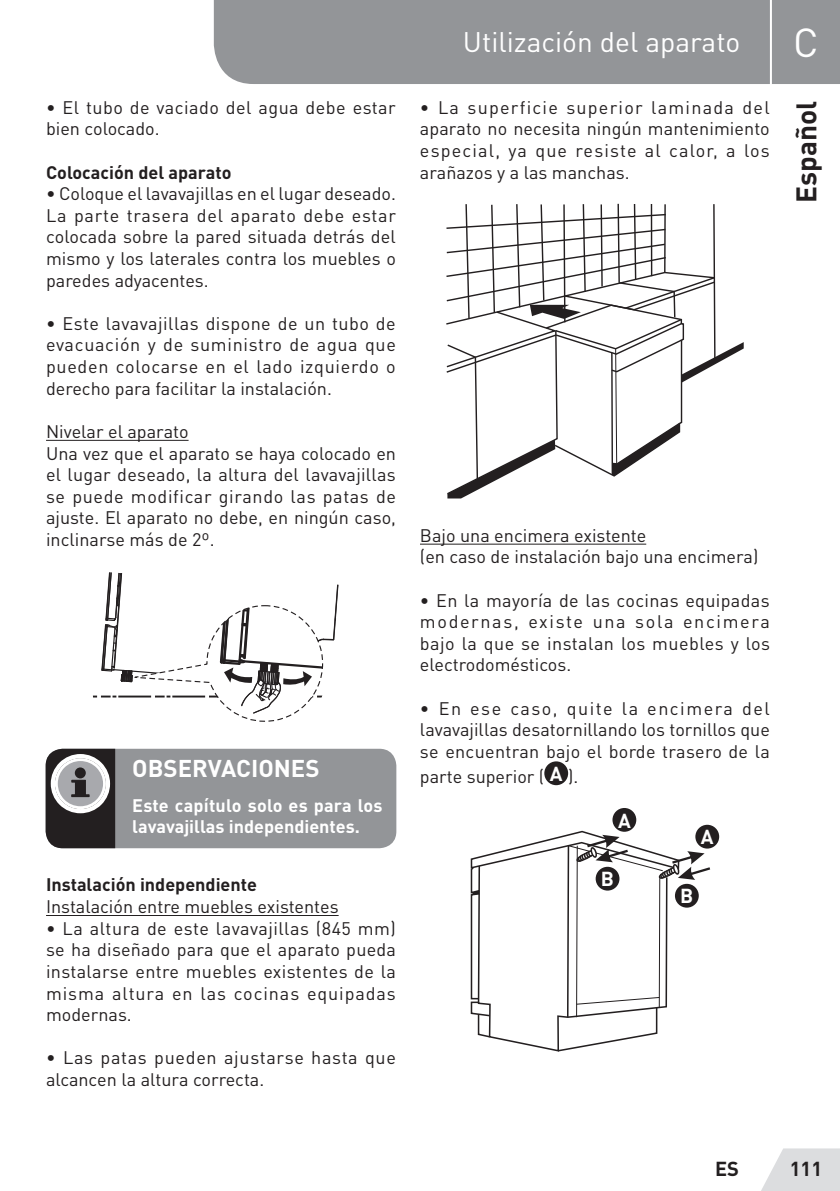
<style>
.page{position:relative;width:840px;height:1191px;background:#fff}
.page>*{position:absolute;margin:0;border:0;box-sizing:border-box;transform-origin:0 0}
.t1{font:40px "DIN Pro";color:#fff}
.t2{font:28px "DIN Pro";color:#fff}
.t3{font:700 28px "DIN Pro";color:#231f20}
.t4{font:700 24px "DIN Pro";color:#fff}
.t5{font:700 20px "DIN Pro";color:#231f20}
.t6{font:700 20px "DIN Pro";color:#fff}
.t7{font:18px/21.6px "DIN Pro";color:#231f20;text-align:justify}
.t8{font:18px/21.6px "DIN Pro";letter-spacing:.03em;color:#231f20}
.t9{font:700 18px/21.6px "DIN Pro";color:#fff}
.t10{font:18px/21.6px "DIN Pro";letter-spacing:.025em;color:#231f20}
.t11{font:700 18px "DIN Pro";color:#231f20}
.s1{font-weight:700;font-size:20px;color:#fff}
</style>
<div class="page">
<svg style="left:761px;top:1148px;width:78px;height:43px;background:#e1e2e3"></svg>
<div style="left:214px;top:0;width:625px;height:84px;background:#939598"></div>
<hr style="left:769px;top:0;width:2px;height:94px;background:#fff">
<hr style="left:46px;top:440px;width:142px;height:1px;background:#231f20">
<hr style="left:46px;top:915px;width:292px;height:1px;background:#231f20">
<svg style="left:93px;top:572px;width:246px;height:150px"></svg>
<div style="left:46px;top:748px;width:350px;height:100px;background:#939598;border-radius:17px"></div>
<svg style="left:46px;top:748px;width:69px;height:100px;background:#656364"></svg>
<div style="left:75px;top:767px;width:11px;height:11px;background:#231f20;border-radius:50%"></div>
<hr style="left:420px;top:543px;width:226px;height:1px;background:#231f20">
<svg style="left:446px;top:204px;width:297px;height:294px"></svg>
<div style="left:544px;top:761px;width:24px;height:24px;background:#231f20;border-radius:50%"></div>
<svg style="left:470px;top:830px;width:239px;height:221px"></svg>
<div style="left:612px;top:808px;width:24px;height:23px;background:#231f20;border-radius:50%"></div>
<div style="left:695px;top:824px;width:23px;height:24px;background:#231f20;border-radius:50%"></div>
<div style="left:595px;top:866px;width:24px;height:24px;background:#231f20;border-radius:50%"></div>
<div style="left:674px;top:884px;width:24px;height:23px;background:#231f20;border-radius:50%"></div>
<p class="t10" style="left:46px;top:96px;width:351px">• El tubo de vaciado del agua debe estar bien colocado.</p>
<p class="t11" style="left:46px;top:160px;width:187px">Colocación del aparato</p>
<p class="t7" style="left:46px;top:182px;width:351px">• Coloque el lavavajillas en el lugar deseado.<br>La parte trasera del aparato debe estar colocada sobre la pared situada detrás del mismo y los laterales contra los muebles o paredes adyacentes.</p>
<p class="t7" style="left:46px;top:312px;width:351px">• Este lavavajillas dispone de un tubo de evacuación y de suministro de agua que pueden colocarse en el lado izquierdo o derecho para facilitar la instalación.</p>
<p class="t7" style="left:46px;top:420px;width:351px;text-align:left">Nivelar el aparato<br>Una vez que el aparato se haya colocado en el lugar deseado, la altura del lavavajillas se puede modificar girando las patas de ajuste. El aparato no debe, en ningún caso, inclinarse más de 2º.</p>
<h3 class="t4" style="left:132px;top:751px;width:189px">OBSERVACIONES</h3>
<p class="t9" style="left:132px;top:793px;width:252px">Este capítulo solo es para los lavavajillas independientes.</p>
<p class="t11" style="left:46px;top:872px;width:212px">Instalación independiente</p>
<p class="t7" style="left:46px;top:895px;width:294px">Instalación entre muebles existentes</p>
<p class="t7" style="left:46px;top:916px;width:351px">• La altura de este lavavajillas (845 mm) se ha diseñado para que el aparato pueda instalarse entre muebles existentes de la misma altura en las cocinas equipadas modernas.</p>
<p class="t8" style="left:46px;top:1046px;width:351px">• Las patas pueden ajustarse hasta que alcancen la altura correcta.</p>
<h2 class="t2" style="left:462px;top:23px;width:279px">Utilización del aparato</h2>
<p class="t7" style="left:420px;top:96px;width:351px">• La superficie superior laminada del aparato no necesita ningún mantenimiento especial, ya que resiste al calor, a los arañazos y a las manchas.</p>
<p class="t7" style="left:420px;top:523px;width:340px">Bajo una encimera existente<br>(en caso de instalación bajo una encimera)</p>
<p class="t7" style="left:420px;top:588px;width:351px">• En la mayoría de las cocinas equipadas modernas, existe una sola encimera bajo la que se instalan los muebles y los electrodomésticos.</p>
<p class="t7" style="left:420px;top:696px;width:351px">• En ese caso, quite la encimera del lavavajillas desatornillando los tornillos que se encuentran bajo el borde trasero de la</p>
<p class="t7" style="left:420px;top:764px;width:160px">parte superior ( <span class="s1">A</span> ).</p>
<p class="t6" style="left:617px;top:806px;width:14px">A</p>
<p class="t6" style="left:700px;top:823px;width:14px">A</p>
<p class="t6" style="left:600px;top:865px;width:15px">B</p>
<p class="t6" style="left:680px;top:882px;width:15px">B</p>
<h1 class="t1" style="left:792px;top:15px;width:27px">C</h1>
<h2 class="t3" style="left:787px;top:203px;width:103px;rotate:-90deg">Español</h2>
<p class="t5" style="left:714px;top:1155px;width:25px">ES</p>
<p class="t5" style="left:789px;top:1155px;width:34px">111</p>
</div>
